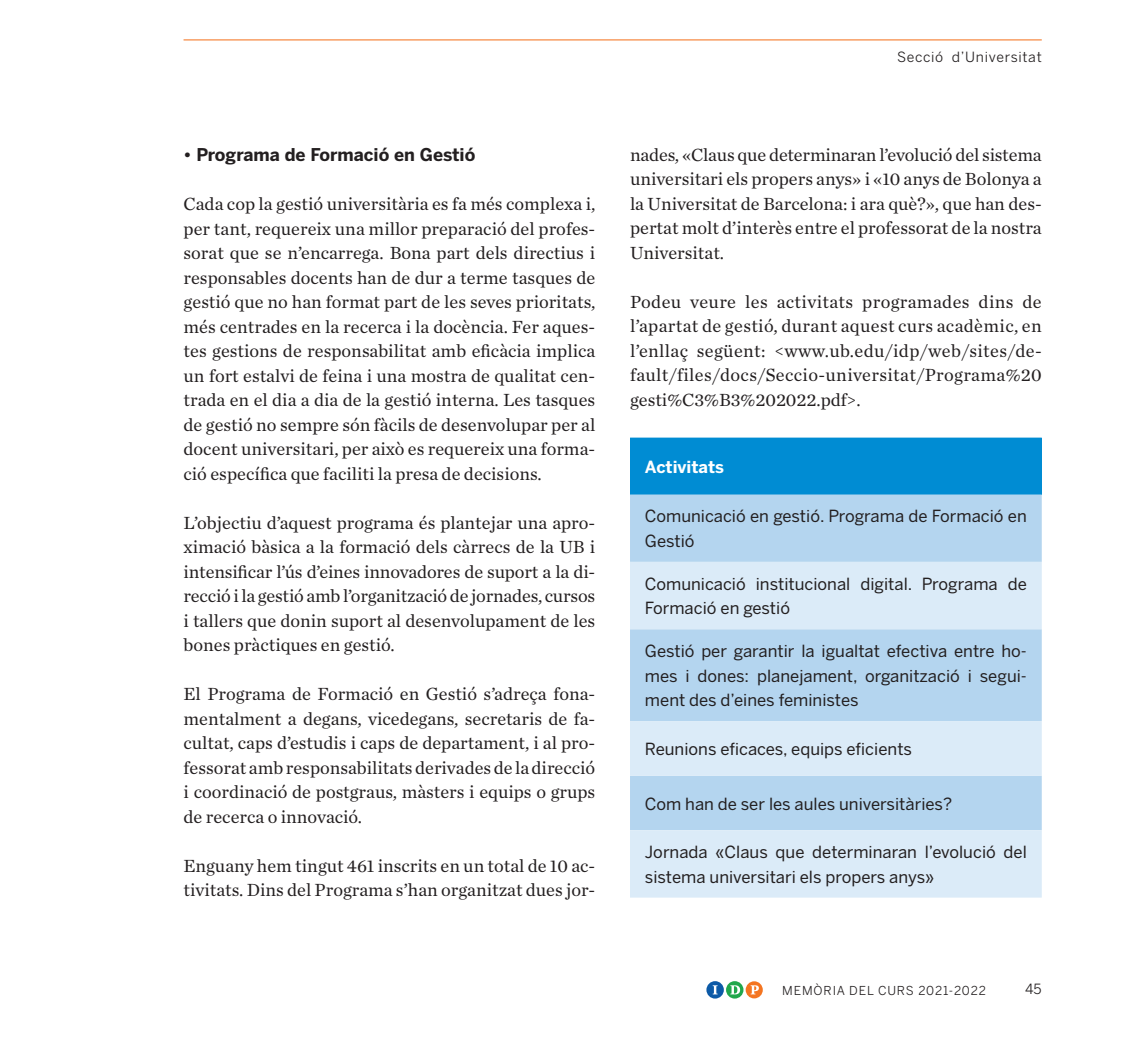
<style>
.page{position:relative;width:1141px;height:1042px;background:#fff}
.page>*{position:absolute;margin:0;border:0;box-sizing:border-box;transform-origin:0 0}
.t1{font:18.38px/24.5px "Chronicle Text G1";color:#231f20;text-align:justify}
.t2{font:700 17.5px "Benton Sans";color:#231f20}
.t3{font:16.62px/24.5px "Benton Sans";color:#231f20}
.t4{font:700 16.62px "Benton Sans";color:#fff}
.t5{font:14px "Benton Sans";letter-spacing:.05em;color:#231f20}
.t6{font:12.25px "Benton Sans";letter-spacing:.07em;color:#231f20}
</style>
<div class="page">
<hr style="left:184px;top:39px;width:858px;height:1px;background:#f47521">
<div style="left:746px;top:981px;width:17px;height:17px;background:#f47521;border-radius:50%"></div>
<svg style="left:751px;top:985px;width:8px;height:9px"></svg>
<div style="left:726px;top:981px;width:17px;height:17px;background:#21a74c;border-radius:50%"></div>
<svg style="left:730px;top:985px;width:10px;height:9px"></svg>
<div style="left:706px;top:981px;width:18px;height:17px;background:#0c5aa7;border-radius:50%"></div>
<svg style="left:713px;top:985px;width:5px;height:9px"></svg>
<div style="left:630px;top:438px;width:412px;height:56px;background:#008cd3"></div>
<div style="left:630px;top:494px;width:412px;height:68px;background:#b4d5ef"></div>
<svg style="left:630px;top:562px;width:412px;height:335px;fill:#dbebf8"></svg>
<p class="t2" style="left:184px;top:144px;width:293px">• Programa de Formació en Gestió</p>
<p class="t1" style="left:184px;top:191px;width:413px">Cada cop la gestió universitària es fa més complexa i, per tant, requereix una millor preparació del profes&shy;sorat que se n’encarrega. Bona part dels directius i responsables docents han de dur a terme tasques de gestió que no han format part de les seves prioritats, més centrades en la recerca i la docència. Fer aques&shy;tes gestions de responsabilitat amb eficàcia implica un fort estalvi de feina i una mostra de qualitat cen&shy;trada en el dia a dia de la gestió interna. Les tasques de gestió no sempre són fàcils de desenvolupar per al docent universitari, per això es requereix una forma&shy;ció específica que faciliti la presa de decisions.</p>
<p class="t1" style="left:184px;top:509px;width:413px">L’objectiu d’aquest programa és plantejar una apro&shy;ximació bàsica a la formació dels càrrecs de la UB i intensificar l’ús d’eines innovadores de suport a la di&shy;recció i la gestió amb l’organització de jornades, cursos i tallers que donin suport al desenvolupament de les bones pràctiques en gestió.</p>
<p class="t1" style="left:184px;top:681px;width:413px">El Programa de Formació en Gestió s’adreça fona&shy;mentalment a degans, vicedegans, secretaris de fa&shy;cultat, caps d’estudis i caps de departament, i al pro&shy;fessorat amb responsabilitats derivades de la direcció i coordinació de postgraus, màsters i equips o grups de recerca o innovació.</p>
<p class="t1" style="left:184px;top:852px;width:413px">Enguany hem tingut 461 inscrits en un total de 10 ac&shy;tivitats. Dins del Programa s’han organitzat dues jor-</p>
<p class="t5" style="left:897px;top:49px;width:146px">Secció d’Universitat</p>
<p class="t1" style="left:630px;top:141px;width:413px">nades, «Claus que determinaran l’evolució del sistema universitari els propers anys» i «10 anys de Bolonya a la Universitat de Barcelona: i ara què?», que han des&shy;pertat molt d’interès entre el professorat de la nostra Universitat.</p>
<p class="t1" style="left:630px;top:288px;width:413px">Podeu veure les activitats programades dins de l’apartat de gestió, durant aquest curs acadèmic, en l’enllaç següent: &lt;www.ub.edu/idp/web/sites/de&shy;fault/files/docs/Seccio-universitat/Programa%20 gesti%C3%B3%202022.pdf&gt;.</p>
<p class="t4" style="left:645px;top:457px;width:81px">Activitats</p>
<p class="t3" style="left:645px;top:504px;width:383px">Comunicació en gestió. Programa de Formació en<br>Gestió</p>
<p class="t3" style="left:645px;top:571px;width:383px">Comunicació institucional digital. Programa de<br>Formació en gestió</p>
<p class="t3" style="left:645px;top:639px;width:383px;text-align:justify">Gestió per garantir la igualtat efectiva entre ho&shy;mes i dones: planejament, organització i segui&shy;ment des d’eines feministes</p>
<p class="t3" style="left:645px;top:736px;width:269px">Reunions eficaces, equips eficients</p>
<p class="t3" style="left:645px;top:791px;width:309px">Com han de ser les aules universitàries?</p>
<p class="t3" style="left:645px;top:840px;width:383px">Jornada «Claus que determinaran l’evolució del sistema universitari els propers anys»</p>
<p class="t6" style="left:782px;top:983px;width:205px">MEMÒRIA DEL CURS 2021-2022</p>
<p class="t5" style="left:1025px;top:981px;width:18px">45</p>
</div>
